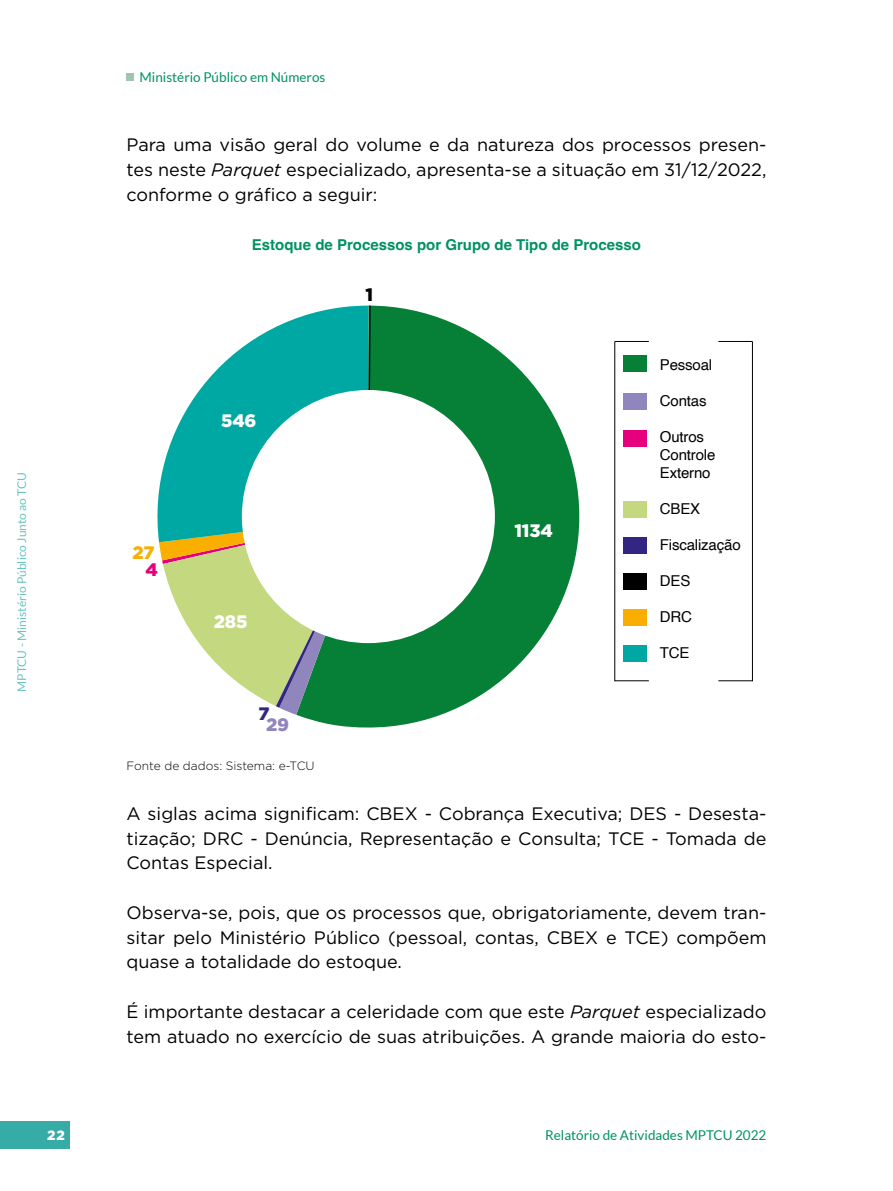
<style>
.page{position:relative;width:893px;height:1191px;background:#fff}
.page>*{position:absolute;margin:0;border:0;box-sizing:border-box;transform-origin:0 0}
.t1{font:18px/24.8px "Gotham";color:#000;text-align:justify}
.t2{font:900 18px "Gotham";letter-spacing:-.01em;color:#fff}
.t3{font:900 18px "Gotham";color:#f9ae00}
.t4{font:900 18px "Gotham";color:#9185be}
.t5{font:900 18px "Gotham";color:#000}
.t6{font:900 18px "Gotham";color:#e6007d}
.t7{font:900 18px "Gotham";color:#312783}
.t8{font:15px/18px "Helvetica";letter-spacing:-.01em;color:#000}
.t9{font:700 15px "Helvetica";color:#009262}
.t10{font:13.5px "Lato";color:#009262}
.t11{font:900 13.5px "Gotham";color:#fff}
.t12{font:12px "Lato";color:#6bc3c0}
.t13{font:300 12px "Gotham";color:#000}
.s1{font-style:italic}
</style>
<div class="page">
<div style="left:0;top:1121px;width:70px;height:27px;background:#37aba5"></div>
<div style="left:126px;top:73px;width:8px;height:8px;background:#9ec6ae"></div>
<svg style="left:297px;top:305px;width:282px;height:422px;fill:#058036"></svg>
<svg style="left:159px;top:305px;width:212px;height:410px"></svg>
<div style="left:242px;top:390px;width:253px;height:253px;background:#fff;border-radius:50%"></div>
<div style="left:623px;top:355px;width:23px;height:17px;background:#058036"></div>
<div style="left:623px;top:393px;width:23px;height:16px;background:#9185be"></div>
<div style="left:623px;top:537px;width:23px;height:17px;background:#312783"></div>
<div style="left:623px;top:573px;width:23px;height:17px;background:#000"></div>
<div style="left:623px;top:609px;width:23px;height:17px;background:#f9ae00"></div>
<div style="left:623px;top:645px;width:23px;height:17px;background:#00a8a4"></div>
<div style="left:623px;top:431px;width:23px;height:16px;background:#e6007d"></div>
<div style="left:623px;top:501px;width:23px;height:17px;background:#c3d87f"></div>
<hr style="left:752px;top:341px;width:1px;height:340px;background:#000">
<hr style="left:718px;top:341px;width:34px;height:1px;background:#000">
<hr style="left:718px;top:680px;width:34px;height:1px;background:#000">
<hr style="left:614px;top:341px;width:1px;height:340px;background:#000">
<hr style="left:615px;top:341px;width:34px;height:1px;background:#000">
<hr style="left:615px;top:680px;width:34px;height:1px;background:#000">
<p class="t12" style="left:15px;top:691px;width:221px;rotate:-90deg">MPTCU - Ministério Público Junto ao TCU</p>
<p class="t10" style="left:140px;top:70px;width:187px">Ministério Público em Números</p>
<p class="t1" style="left:126px;top:132px;width:641px">Para uma visão geral do volume e da natureza dos processos presen&shy;tes neste <span class="s1">Parquet</span> especializado, apresenta-se a situação em 31/12/2022, conforme o gráfico a seguir:</p>
<p class="t9" style="left:252px;top:236px;width:390px">Estoque de Processos por Grupo de Tipo de Processo</p>
<p class="t5" style="left:365px;top:282px;width:9px">1</p>
<p class="t3" style="left:132px;top:540px;width:24px">27</p>
<p class="t6" style="left:146px;top:557px;width:14px">4</p>
<p class="t2" style="left:221px;top:408px;width:37px">546</p>
<p class="t2" style="left:214px;top:609px;width:35px">285</p>
<p class="t7" style="left:258px;top:701px;width:13px">7</p>
<p class="t4" style="left:266px;top:712px;width:24px">29</p>
<p class="t2" style="left:515px;top:518px;width:40px">1134</p>
<p class="t8" style="left:660px;top:356px;width:54px">Pessoal</p>
<p class="t8" style="left:660px;top:392px;width:48px">Contas</p>
<p class="t8" style="left:660px;top:428px;width:57px">Outros<br>Controle<br>Externo</p>
<p class="t8" style="left:660px;top:500px;width:42px">CBEX</p>
<p class="t8" style="left:660px;top:536px;width:82px">Fiscalização</p>
<p class="t8" style="left:660px;top:572px;width:32px">DES</p>
<p class="t8" style="left:660px;top:608px;width:34px">DRC</p>
<p class="t8" style="left:660px;top:644px;width:31px">TCE</p>
<p class="t13" style="left:126px;top:758px;width:190px">Fonte de dados: Sistema: e-TCU</p>
<p class="t1" style="left:126px;top:800px;width:641px">A siglas acima significam: CBEX - Cobrança Executiva; DES - Desesta&shy;tização; DRC - Denúncia, Representação e Consulta; TCE - Tomada de Contas Especial.</p>
<p class="t1" style="left:126px;top:899px;width:641px">Observa-se, pois, que os processos que, obrigatoriamente, devem tran&shy;sitar pelo Ministério Público (pessoal, contas, CBEX e TCE) compõem quase a totalidade do estoque.</p>
<p class="t1" style="left:126px;top:998px;width:641px">É importante destacar a celeridade com que este <span class="s1">Parquet</span> especializado tem atuado no exercício de suas atribuições. A grande maioria do esto-</p>
<p class="t11" style="left:47px;top:1126px;width:19px">22</p>
<p class="t10" style="left:545px;top:1127px;width:223px">Relatório de Atividades MPTCU 2022</p>
</div>
